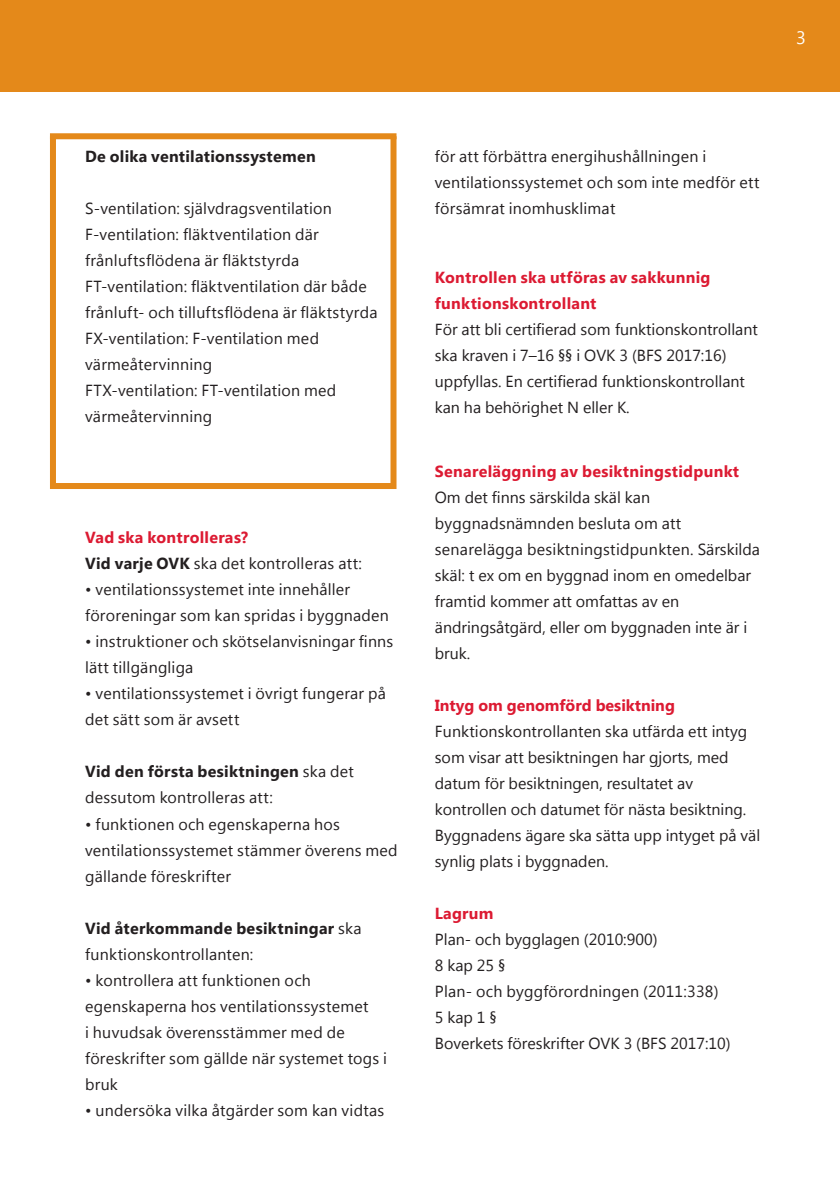
<style>
.page{position:relative;width:840px;height:1191px;background:#fff}
.page>*{position:absolute;margin:0;border:0;box-sizing:border-box;transform-origin:0 0}
.t1{font:18px "Segoe UI";color:#fff}
.Brödtext_med_indrag{font:16px/26px "Segoe UI";letter-spacing:.01em;color:#231f20}
.Brödtext_med_indrag-2{font:700 16px/26px "Segoe UI";letter-spacing:.015em;color:#231f20}
.Brödtext_med_indrag-3{font:700 16px "Segoe UI";letter-spacing:.02em;color:#dc1a32}
.s1{font-weight:700}
.s2{font-weight:400}
.s3{font-weight:700;color:#dc1a32}
</style>
<div class="page">
<div style="left:0;top:0;width:839px;height:92px;background:#e4891a"></div>
<div style="left:50px;top:483px;width:346px;height:6px;background:#e4891a"></div>
<div style="left:50px;top:136px;width:6px;height:347px;background:#e4891a"></div>
<div style="left:50px;top:133px;width:346px;height:6px;background:#e4891a"></div>
<div style="left:390px;top:136px;width:6px;height:347px;background:#e4891a"></div>
<p class="t1" style="left:795px;top:25px;width:11px">3</p>
<p class="Brödtext_med_indrag-2" style="left:85px;top:143px;width:232px">De olika ventilationssystemen</p>
<p class="Brödtext_med_indrag" style="left:85px;top:195px;width:248px">S-ventilation: självdragsventilation</p>
<p class="Brödtext_med_indrag" style="left:85px;top:221px;width:235px">F-ventilation: fläktventilation där frånluftsflödena är fläktstyrda</p>
<p class="Brödtext_med_indrag" style="left:85px;top:273px;width:294px">FT-ventilation: fläktventilation där både frånluft- och tilluftsflödena är fläktstyrda</p>
<p class="Brödtext_med_indrag" style="left:85px;top:325px;width:235px">FX-ventilation: F-ventilation med värmeåtervinning</p>
<p class="Brödtext_med_indrag" style="left:85px;top:377px;width:252px">FTX-ventilation: FT-ventilation med värmeåtervinning</p>
<p class="Brödtext_med_indrag-3" style="left:85px;top:526px;width:164px">Vad ska kontrolleras?</p>
<p class="Brödtext_med_indrag" style="left:85px;top:550px;width:278px"><span class="s1">Vid varje OVK</span> ska det kontrolleras att:</p>
<p class="Brödtext_med_indrag" style="left:85px;top:576px;width:305px">• ventilationssystemet inte innehåller föroreningar som kan spridas i byggnaden</p>
<p class="Brödtext_med_indrag" style="left:85px;top:628px;width:309px">• instruktioner och skötselanvisningar finns lätt tillgängliga</p>
<p class="Brödtext_med_indrag" style="left:85px;top:680px;width:302px">• ventilationssystemet i övrigt fungerar på det sätt som är avsett</p>
<p class="Brödtext_med_indrag" style="left:85px;top:758px;width:270px"><span class="s1">Vid den första besiktningen</span> ska det dessutom kontrolleras att:</p>
<p class="Brödtext_med_indrag" style="left:85px;top:810px;width:314px">• funktionen och egenskaperna hos ventilationssystemet stämmer överens med gällande föreskrifter</p>
<p class="Brödtext_med_indrag-2" style="left:85px;top:914px;width:278px">Vid återkommande besiktningar <span class="s2">ska funktionskontrollanten:</span></p>
<p class="Brödtext_med_indrag" style="left:85px;top:966px;width:303px">• kontrollera att funktionen och egenskaperna hos ventilationssystemet<br>i huvudsak överensstämmer med de föreskrifter som gällde när systemet togs i bruk</p>
<p class="Brödtext_med_indrag" style="left:85px;top:1096px;width:300px">• undersöka vilka åtgärder som kan vidtas</p>
<p class="Brödtext_med_indrag" style="left:434px;top:143px;width:326px">för att förbättra energihushållningen i ventilationssystemet och som inte medför ett försämrat inomhusklimat</p>
<p class="Brödtext_med_indrag" style="left:434px;top:264px;width:324px"><span class="s3">Kontrollen ska utföras av sakkunnig funktionskontrollant<br></span>För att bli certifierad som funktionskontrollant ska kraven i 7–16 §§ i OVK 3 (BFS 2017:16) uppfyllas. En certifierad funktionskontrollant kan ha behörighet N eller K.</p>
<p class="Brödtext_med_indrag" style="left:434px;top:457px;width:326px"><span class="s3">Senareläggning av besiktningstidpunkt </span>Om det finns särskilda skäl kan byggnadsnämnden besluta om att senarelägga besiktningstidpunkten. Särskilda skäl: t ex om en byggnad inom en omedelbar framtid kommer att omfattas av en ändringsåtgärd, eller om byggnaden inte är i bruk.</p>
<p class="Brödtext_med_indrag" style="left:434px;top:691px;width:327px"><span class="s3">Intyg om genomförd besiktning </span>Funktionskontrollanten ska utfärda ett intyg som visar att besiktningen har gjorts, med datum för besiktningen, resultatet av kontrollen och datumet för nästa besiktning.<br>Byggnadens ägare ska sätta upp intyget på väl synlig plats i byggnaden.</p>
<p class="Brödtext_med_indrag" style="left:434px;top:899px;width:297px"><span class="s3">Lagrum<br></span>Plan- och bygglagen (2010:900)<br>8 kap 25 §<br>Plan- och byggförordningen (2011:338)<br>5 kap 1 §<br>Boverkets föreskrifter OVK 3 (BFS 2017:10)</p>
</div>
